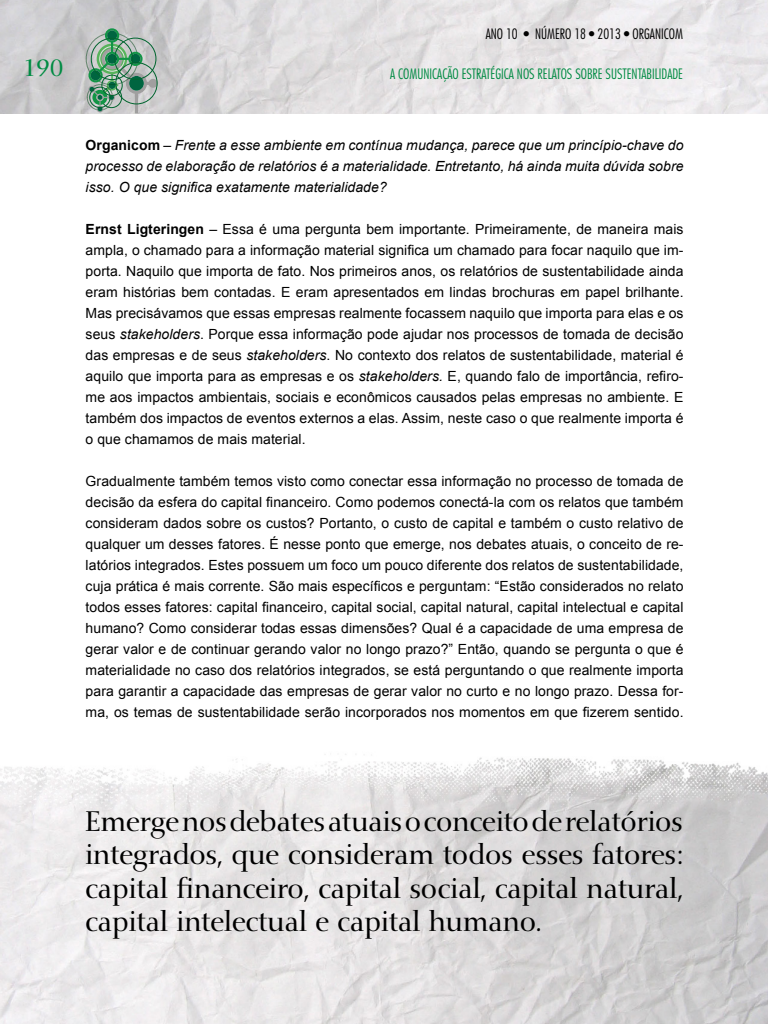
<style>
.page{position:relative;width:768px;height:1024px;background:#fff}
.page>*{position:absolute;margin:0;border:0;box-sizing:border-box;transform-origin:0 0}
.destaque{font:28px/33.6px "Nofret";letter-spacing:-.01em;color:#000;text-align:justify}
.t1{font:25px "Nofret";color:#008b43}
.texto1_materia{font:14px/21px "Arial";letter-spacing:.005em;color:#000;text-align:justify}
.texto1_materia-2{font:italic 14px/21px "Arial";letter-spacing:.005em;color:#000;text-align:justify}
.t2{font:300 condensed 14px "Futura Std";color:#008b43}
.t3{font:300 condensed 14px "Futura Std";color:#000}
.s1{font-weight:700;font-style:normal}
.s2{font-style:normal}
.s3{font-weight:700}
.s4{font-style:italic}
</style>
<div class="page">
<img style="left:1px;top:0;width:767px;height:113px">
<div style="left:87px;top:85px;width:26px;height:25px;border:1px dashed #004415;border-radius:50%"></div>
<svg style="left:88px;top:28px;width:69px;height:85px;background:#8faf9d"></svg>
<div style="left:102px;top:75px;width:20px;height:21px;border:1px solid #00652e;border-radius:50%"></div>
<div style="left:90px;top:87px;width:20px;height:21px;border:1px solid #00652e;border-radius:50%"></div>
<div style="left:115px;top:38px;width:41px;height:41px;border:1px solid #00652e;border-radius:50%"></div>
<div style="left:116px;top:63px;width:41px;height:41px;border:1px solid #00652e;border-radius:50%"></div>
<div style="left:91px;top:38px;width:42px;height:42px;border:1px solid #00652e;border-radius:50%"></div>
<img style="left:1px;top:754px;width:767px;height:270px">
<p class="t3" style="left:486px;top:26px;width:199px">ANO 10 • NÚMERO 18 • 2013 • ORGANICOM</p>
<h2 class="t1" style="left:23px;top:53px;width:41px">190</h2>
<p class="t2" style="left:390px;top:66px;width:294px">A COMUNICAÇÃO ESTRATÉGICA NOS RELATOS SOBRE SUSTENTABILIDADE</p>
<p class="texto1_materia-2" style="left:86px;top:135px;width:599px"><span class="s1">Organicom</span> <span class="s2">–</span> Frente a esse ambiente em contínua mudança, parece que um princípio-chave do processo de elaboração de relatórios é a materialidade. Entretanto, há ainda muita dúvida sobre isso. O que significa exatamente materialidade?</p>
<p class="texto1_materia" style="left:86px;top:219px;width:600px"><span class="s3">Ernst Ligteringen</span> – Essa é uma pergunta bem importante. Primeiramente, de maneira mais ampla, o chamado para a informação material significa um chamado para focar naquilo que im&shy;porta. Naquilo que importa de fato. Nos primeiros anos, os relatórios de sustentabilidade ainda eram histórias bem contadas. E eram apresentados em lindas brochuras em papel brilhante.<br>Mas precisávamos que essas empresas realmente focassem naquilo que importa para elas e os seus <span class="s4">stakeholders</span>. Porque essa informação pode ajudar nos processos de tomada de decisão das empresas e de seus <span class="s4">stakeholders</span>. No contexto dos relatos de sustentabilidade, material é aquilo que importa para as empresas e os <span class="s4">stakeholders.</span> E, quando falo de importância, refiro&shy;me aos impactos ambientais, sociais e econômicos causados pelas empresas no ambiente. E também dos impactos de eventos externos a elas. Assim, neste caso o que realmente importa é o que chamamos de mais material.</p>
<p class="texto1_materia" style="left:86px;top:471px;width:600px">Gradualmente também temos visto como conectar essa informação no processo de tomada de decisão da esfera do capital financeiro. Como podemos conectá-la com os relatos que também consideram dados sobre os custos? Portanto, o custo de capital e também o custo relativo de qualquer um desses fatores. É nesse ponto que emerge, nos debates atuais, o conceito de re&shy;latórios integrados. Estes possuem um foco um pouco diferente dos relatos de sustentabilidade, cuja prática é mais corrente. São mais específicos e perguntam: “Estão considerados no relato todos esses fatores: capital financeiro, capital social, capital natural, capital intelectual e capital humano? Como considerar todas essas dimensões? Qual é a capacidade de uma empresa de gerar valor e de continuar gerando valor no longo prazo?” Então, quando se pergunta o que é materialidade no caso dos relatórios integrados, se está perguntando o que realmente importa para garantir a capacidade das empresas de gerar valor no curto e no longo prazo. Dessa for&shy;ma, os temas de sustentabilidade serão incorporados nos momentos em que fizerem sentido.</p>
<p class="destaque" style="left:85px;top:805px;width:600px">Emerge nos debates atuais o conceito de relatórios integrados, que consideram todos esses fatores: capital financeiro, capital social, capital natural, capital intelectual e capital humano.</p>
</div>
